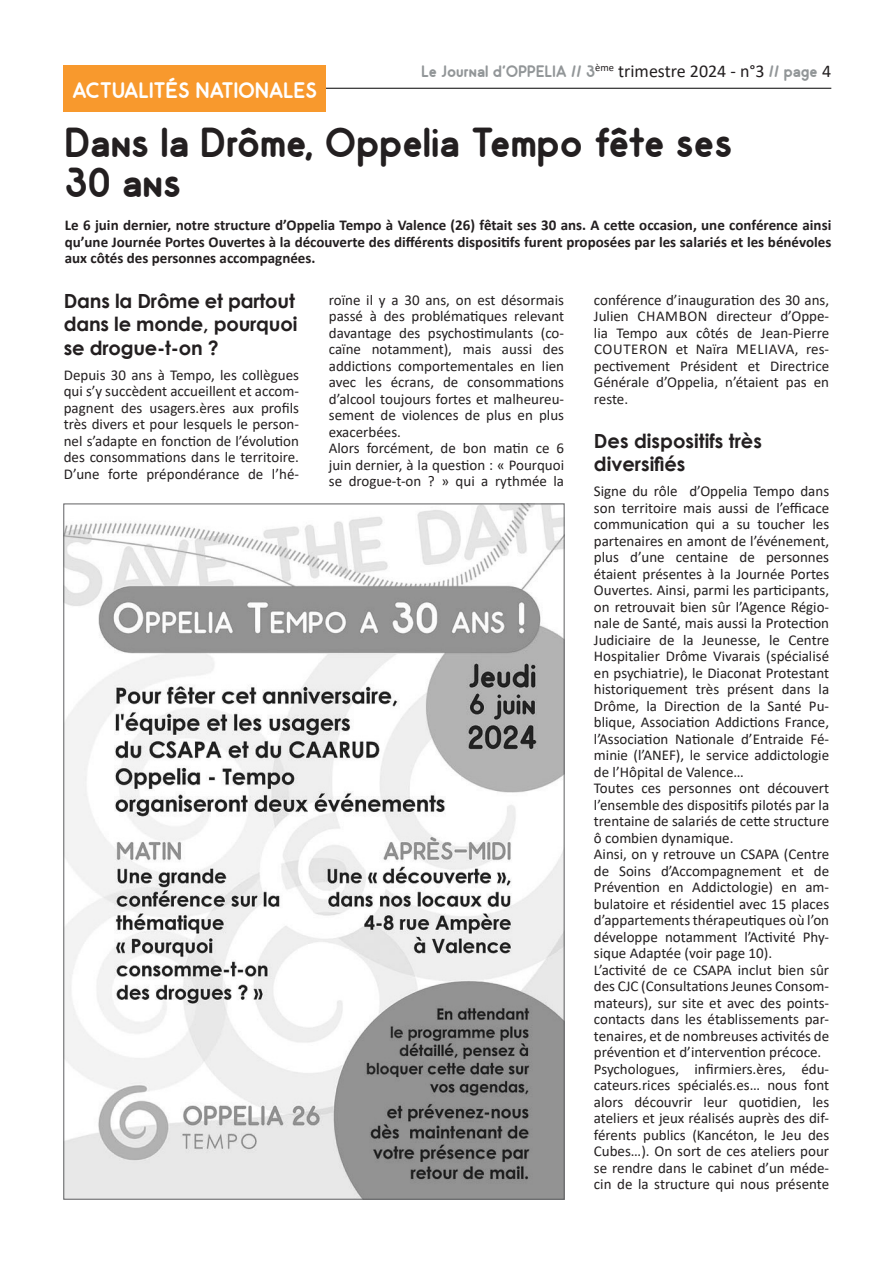
<style>
.page{position:relative;width:893px;height:1263px;background:#fff}
.page>*{position:absolute;margin:0;border:0;box-sizing:border-box;transform-origin:0 0}
.Gros_titre{font:700 42px/40.5px "Odin";color:#231f20}
.Texte_encadré{font:700 22.5px "Odin";color:#fff}
.Texte_gras_centré{font:700 19.5px/23.4px "Century Gothic";letter-spacing:-.01em;color:#231f20}
.t1{font:700 16.65px "Odin";color:#929698}
.Texte_base{font:15px/16.5px "Calibri";color:#231f20;text-align:justify}
.Texte_base-2{font:700 15px/16.5px "Calibri";color:#231f20;text-align:justify}
.s1{font-family:"Calibri";font-weight:400;font-size:18px;color:#231f20}
</style>
<div class="page">
<hr style="left:64px;top:88px;width:767px;height:1px;background:#000">
<div style="left:64px;top:65px;width:262px;height:47px;background:#f8992d"></div>
<img style="left:65px;top:505px;width:497px;height:692px">
<p class="t1" style="left:421px;top:62px;width:411px">Le Journal d'OPPELIA // 3<sup>ème</sup> <span class="s1">trimestre 2024 - n°3</span> // page <span class="s1">4</span></p>
<p class="Texte_encadré" style="left:72px;top:77px;width:246px">ACTUALITÉS NATIONALES</p>
<p class="Gros_titre" style="left:65px;top:122px;width:669px">Dans la Drôme, Oppelia Tempo fête ses<br>30 ans</p>
<p class="Texte_base-2" style="left:65px;top:217px;width:768px">Le 6 juin dernier, notre structure d’Oppelia Tempo à Valence (26) fêtait ses 30 ans. A cette occasion, une conférence ainsi qu’une Journée Portes Ouvertes à la découverte des différents dispositifs furent proposées par les salariés et les bénévoles aux côtés des personnes accompagnées.</p>
<p class="Texte_gras_centré" style="left:64px;top:288px;width:235px">Dans la Drôme et partout dans le monde, pourquoi se drogue-t-on ?</p>
<p class="Texte_base" style="left:64px;top:366px;width:237px">Depuis 30 ans à Tempo, les collègues qui s’y succèdent accueillent et accom&shy;pagnent des usagers.ères aux profils très divers et pour lesquels le person&shy;nel s’adapte en fonction de l’évolution des consommations dans le territoire.<br>D’une forte prépondérance de l’hé-</p>
<p class="Texte_base" style="left:329px;top:291px;width:237px">roïne il y a 30 ans, on est désormais passé à des problématiques relevant davantage des psychostimulants (co&shy;caïne notamment), mais aussi des addictions comportementales en lien avec les écrans, de consommations d’alcool toujours fortes et malheureu&shy;sement de violences de plus en plus exacerbées.</p>
<p class="Texte_base" style="left:329px;top:440px;width:237px">Alors forcément, de bon matin ce 6 juin dernier, à la question : « Pourquoi se drogue-t-on ? » qui a rythmée la</p>
<p class="Texte_base" style="left:594px;top:291px;width:237px">conférence d’inauguration des 30 ans, Julien CHAMBON directeur d’Oppe&shy;lia Tempo aux côtés de Jean-Pierre COUTERON et Naïra MELIAVA, res&shy;pectivement Président et Directrice Générale d’Oppelia, n’étaient pas en reste.</p>
<p class="Texte_gras_centré" style="left:594px;top:428px;width:170px">Des dispositifs très diversifiés</p>
<p class="Texte_base" style="left:594px;top:483px;width:237px">Signe du rôle d’Oppelia Tempo dans son territoire mais aussi de l’efficace communication qui a su toucher les partenaires en amont de l’événement, plus d’une centaine de personnes étaient présentes à la Journée Portes Ouvertes. Ainsi, parmi les participants, on retrouvait bien sûr l’Agence Régio&shy;nale de Santé, mais aussi la Protection Judiciaire de la Jeunesse, le Centre Hospitalier Drôme Vivarais (spécialisé en psychiatrie), le Diaconat Protestant historiquement très présent dans la Drôme, la Direction de la Santé Pu&shy;blique, Association Addictions France, l’Association Nationale d’Entraide Fé&shy;minie (l’ANEF), le service addictologie de l’Hôpital de Valence…</p>
<p class="Texte_base" style="left:594px;top:780px;width:237px">Toutes ces personnes ont découvert l’ensemble des dispositifs pilotés par la trentaine de salariés de cette structure ô combien dynamique.</p>
<p class="Texte_base" style="left:594px;top:846px;width:237px">Ainsi, on y retrouve un CSAPA (Centre de Soins d’Accompagnement et de Prévention en Addictologie) en am&shy;bulatoire et résidentiel avec 15 places d’appartements thérapeutiques où l’on développe notamment l’Activité Phy&shy;sique Adaptée (voir page 10).</p>
<p class="Texte_base" style="left:594px;top:961px;width:237px">L’activité de ce CSAPA inclut bien sûr des CJC (Consultations Jeunes Consom&shy;mateurs), sur site et avec des points&shy;contacts dans les établissements par&shy;tenaires, et de nombreuses activités de prévention et d’intervention précoce.</p>
<p class="Texte_base" style="left:594px;top:1060px;width:237px">Psychologues, infirmiers.ères, édu&shy;cateurs.rices spécialés.es… nous font alors découvrir leur quotidien, les ateliers et jeux réalisés auprès des dif&shy;férents publics (Kancéton, le Jeu des Cubes…). On sort de ces ateliers pour se rendre dans le cabinet d’un méde&shy;cin de la structure qui nous présente</p>
</div>
